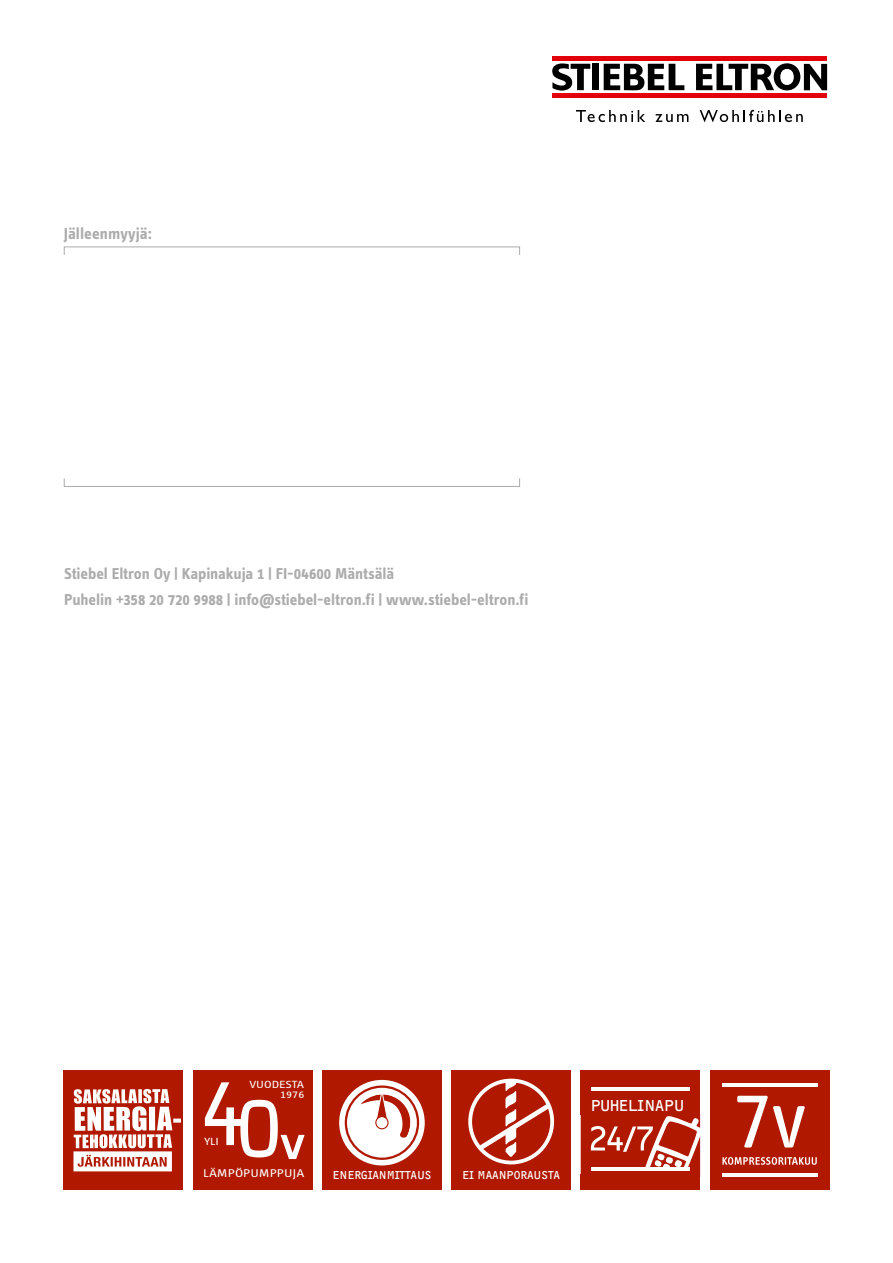
<style>
.page{position:relative;width:893px;height:1263px;background:#fff}
.page>*{position:absolute;margin:0;border:0;box-sizing:border-box;transform-origin:0 0}
.t1{font:700 16.5px "STE Info Text";letter-spacing:.005em;color:#acacac}
.t2{font:700 16.35px/25.5px "STE Info Text";letter-spacing:-.005em;color:#acacac}
.t3{font:16.35px "F2 FOCR Bczyk Com";color:#fff}
.t4{font:11.85px "F2 FOCR Bczyk Com";color:#fff}
.t5{font:11.55px "STE Info Text";color:#fff;scale:1.25 1}
.t6{font:10.65px/10.4px "STE Info Text";letter-spacing:-.005em;color:#fff;text-align:right;scale:1.25 1}
</style>
<div class="page">
<svg style="left:63px;top:246px;width:457px;height:241px"></svg>
<div style="left:552px;top:56px;width:275px;height:5px;background:#e3000b"></div>
<div style="left:552px;top:93px;width:275px;height:5px;background:#e3000b"></div>
<svg style="left:604px;top:64px;width:80px;height:26px"></svg>
<div style="left:592px;top:64px;width:7px;height:26px;background:#000"></div>
<svg style="left:696px;top:63px;width:131px;height:27px"></svg>
<svg style="left:552px;top:63px;width:38px;height:28px"></svg>
<svg style="left:576px;top:110px;width:69px;height:12px"></svg>
<svg style="left:655px;top:114px;width:33px;height:8px"></svg>
<svg style="left:700px;top:110px;width:103px;height:12px"></svg>
<div style="left:193px;top:1070px;width:119px;height:120px;background:#b01900"></div>
<svg style="left:205px;top:1082px;width:100px;height:78px"></svg>
<div style="left:451px;top:1070px;width:120px;height:120px;background:#b01900"></div>
<svg style="left:470px;top:1080px;width:85px;height:77px"></svg>
<div style="left:468px;top:1079px;width:86px;height:85px;border:4px solid #fff;border-radius:50%"></div>
<div style="left:322px;top:1070px;width:120px;height:120px;background:#b01900"></div>
<svg style="left:339px;top:1080px;width:86px;height:85px"></svg>
<div style="left:64px;top:1070px;width:119px;height:120px;background:#b01900"></div>
<div style="left:173px;top:1118px;width:8px;height:5px;background:#fff"></div>
<svg style="left:73px;top:1089px;width:99px;height:82px"></svg>
<div style="left:581px;top:1070px;width:119px;height:120px;background:#b01900"></div>
<svg style="left:590px;top:1116px;width:110px;height:51px"></svg>
<hr style="left:591px;top:1087px;width:99px;height:3px;background:#fff">
<hr style="left:591px;top:1167px;width:99px;height:4px;background:#fff">
<div style="left:710px;top:1070px;width:119px;height:120px;background:#b01900"></div>
<hr style="left:722px;top:1173px;width:95px;height:4px;background:#fff">
<hr style="left:722px;top:1084px;width:95px;height:3px;background:#fff">
<svg style="left:722px;top:1157px;width:95px;height:8px"></svg>
<svg style="left:737px;top:1096px;width:68px;height:51px"></svg>
<p class="t1" style="left:64px;top:223px;width:90px">Jälleenmyyjä:</p>
<p class="t2" style="left:64px;top:561px;width:466px">Stiebel Eltron Oy | Kapinakuja 1 | FI-04600 Mäntsälä<br>Puhelin +358 20 720 9988 | info@stiebel-eltron.fi | www.stiebel-eltron.fi</p>
<p class="t6" style="left:204px;top:1136px;width:13px">YLI</p>
<p class="t6" style="left:250px;top:1079px;width:45px">VUODESTA<br>1976</p>
<p class="t5" style="left:203px;top:1167px;width:83px">LÄMPÖPUMPPUJA</p>
<p class="t4" style="left:332px;top:1168px;width:100px">ENERGIANMITTAUS</p>
<p class="t4" style="left:462px;top:1168px;width:99px">EI MAANPORAUSTA</p>
<p class="t3" style="left:591px;top:1096px;width:96px">PUHELINAPU</p>
</div>
